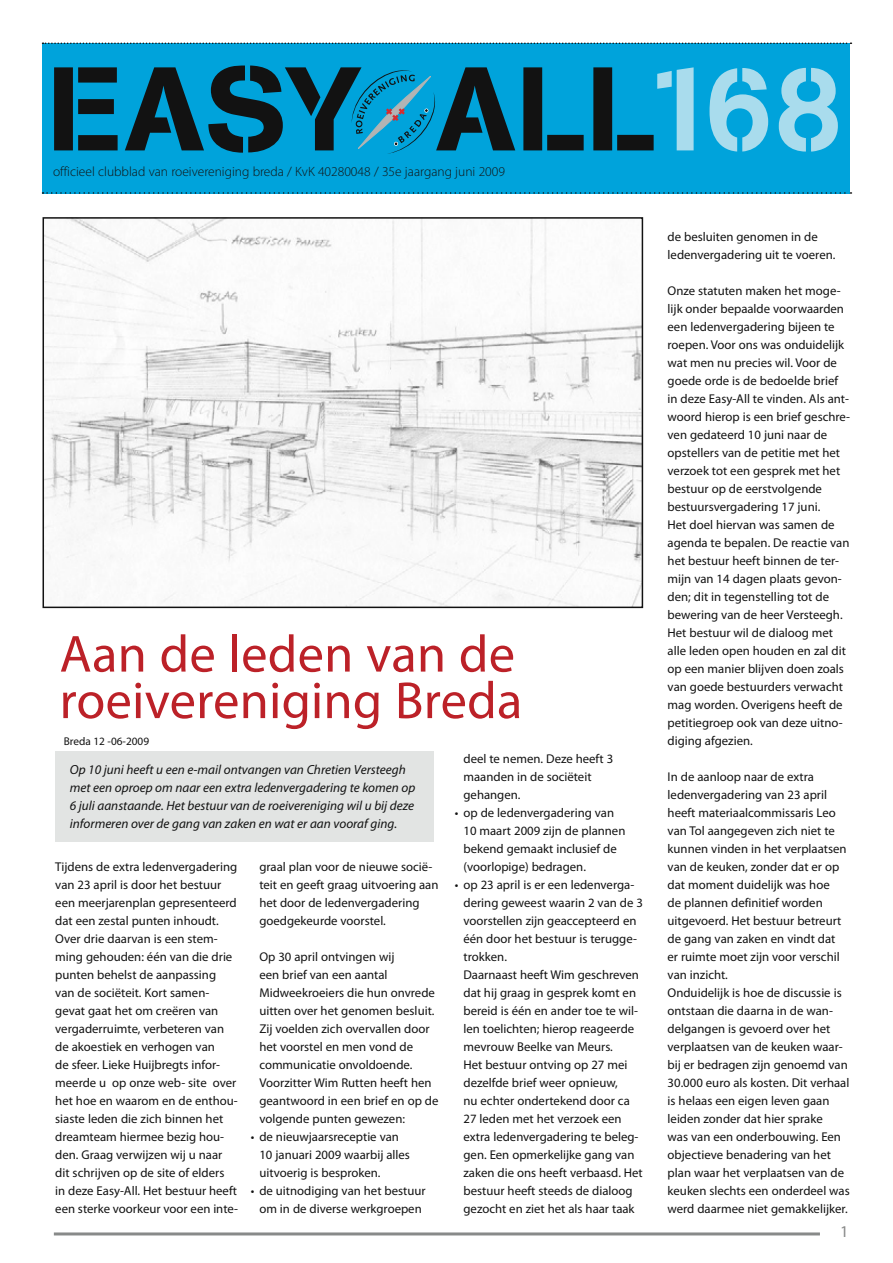
<style>
.page{position:relative;width:893px;height:1263px;background:#fff}
.page>*{position:absolute;margin:0;border:0;box-sizing:border-box;transform-origin:0 0}
.t1{font:124.5px "Arston Stencil EF";letter-spacing:.005em;color:#121212}
.t2{font:52.5px/46.5px "Myriad Pro";letter-spacing:.005em;color:#bc2128}
.t3{font:16.5px "Myriad Pro";color:#888a89}
.t4{font:300 13.5px "Myriad Pro";color:#121212}
.t5{font:italic 13.2px/18px "Myriad Pro";color:#121212}
.t6{font:12.75px/18px "Myriad Pro";color:#121212}
.t7{font:11.25px "Myriad Pro";color:#121212}
.s1{color:#a9dced}
</style>
<div class="page">
<div style="left:43px;top:43px;width:807px;height:150px;background:#00a3db"></div>
<svg style="left:43px;top:43px;width:808px;height:1px"></svg>
<svg style="left:43px;top:192px;width:808px;height:2px"></svg>
<div style="left:55px;top:751px;width:379px;height:90px;background:#e2e4e3"></div>
<img style="left:46px;top:220px;width:594px;height:385px">
<div style="left:43px;top:217px;width:600px;height:391px;border:2px solid #121212"></div>
<svg style="left:352px;top:70px;width:83px;height:84px"></svg>
<hr style="left:54px;top:1232px;width:766px;height:3px;background:#888a89">
<h1 class="t1" style="left:47px;top:39px;width:798px">EASY ALL<span class="s1">168</span></h1>
<p class="t4" style="left:53px;top:163px;width:453px">officieel clubblad van roeivereniging breda / KvK 40280048 / 35e jaargang juni 2009</p>
<h2 class="t2" style="left:60px;top:630px;width:464px">Aan de leden van de roeivereniging Breda</h2>
<p class="t7" style="left:64px;top:734px;width:87px">Breda 12 -06-2009</p>
<p class="t5" style="left:70px;top:760px;width:347px">Op 10 juni heeft u een e-mail ontvangen van Chretien Versteegh met een oproep om naar een extra ledenvergadering te komen op 6 juli aanstaande. Het bestuur van de roeivereniging wil u bij deze informeren over de gang van zaken en wat er aan vooraf ging.</p>
<p class="t6" style="left:55px;top:857px;width:184px">Tijdens de extra ledenvergadering van 23 april is door het bestuur een meerjarenplan gepresenteerd dat een zestal punten inhoudt.<br>Over drie daarvan is een stem&shy;ming gehouden: één van die drie punten behelst de aanpassing van de sociëteit. Kort samen&shy;gevat gaat het om creëren van vergaderruimte, verbeteren van de akoestiek en verhogen van<br>de sfeer. Lieke Huijbregts infor&shy;meerde u op onze web- site over het hoe en waarom en de enthou&shy;siaste leden die zich binnen het dreamteam hiermee bezig hou&shy;den. Graag verwijzen wij u naar dit schrijven op de site of elders<br>in deze Easy-All. Het bestuur heeft een sterke voorkeur voor een inte-</p>
<p class="t6" style="left:259px;top:857px;width:181px">graal plan voor de nieuwe socië&shy;teit en geeft graag uitvoering aan het door de ledenvergadering goedgekeurde voorstel.</p>
<p class="t6" style="left:463px;top:749px;width:151px">deel te nemen. Deze heeft 3 maanden in de sociëteit gehangen.</p>
<p class="t6" style="left:463px;top:803px;width:163px;text-indent:-9px">• op de ledenvergadering van<br>10 maart 2009 zijn de plannen bekend gemaakt inclusief de (voorlopige) bedragen.</p>
<p class="t6" style="left:463px;top:875px;width:181px;text-indent:-9px">• op 23 april is er een ledenverga&shy;dering geweest waarin 2 van de 3 voorstellen zijn geaccepteerd en één door het bestuur is terugge&shy;trokken.<br>Daarnaast heeft Wim geschreven dat hij graag in gesprek komt en bereid is één en ander toe te wil&shy;len toelichten; hierop reageerde mevrouw Beelke van Meurs.<br>Het bestuur ontving op 27 mei dezelfde brief weer opnieuw,<br>nu echter ondertekend door ca<br>27 leden met het verzoek een extra ledenvergadering te beleg&shy;gen. Een opmerkelijke gang van zaken die ons heeft verbaasd. Het bestuur heeft steeds de dialoog gezocht en ziet het als haar taak</p>
<p class="t6" style="left:259px;top:947px;width:181px">Op 30 april ontvingen wij<br>een brief van een aantal<br>Midweekroeiers die hun onvrede uitten over het genomen besluit.<br>Zij voelden zich overvallen door het voorstel en men vond de communicatie onvoldoende.<br>Voorzitter Wim Rutten heeft hen geantwoord in een brief en op de volgende punten gewezen:</p>
<p class="t6" style="left:259px;top:1127px;width:152px;text-indent:-9px">• de nieuwjaarsreceptie van<br>10 januari 2009 waarbij alles uitvoerig is besproken.</p>
<p class="t6" style="left:251px;top:1181px;width:176px;text-align:center">• de uitnodiging van het bestuur om in de diverse werkgroepen</p>
<p class="t6" style="left:668px;top:227px;width:169px">de besluiten genomen in de ledenvergadering uit te voeren.</p>
<p class="t6" style="left:668px;top:281px;width:184px">Onze statuten maken het moge&shy;lijk onder bepaalde voorwaarden een ledenvergadering bijeen te roepen. Voor ons was onduidelijk wat men nu precies wil. Voor de goede orde is de bedoelde brief in deze Easy-All te vinden. Als ant&shy;woord hierop is een brief geschre&shy;ven gedateerd 10 juni naar de opstellers van de petitie met het verzoek tot een gesprek met het bestuur op de eerstvolgende bestuursvergadering 17 juni.<br>Het doel hiervan was samen de agenda te bepalen. De reactie van het bestuur heeft binnen de ter&shy;mijn van 14 dagen plaats gevon&shy;den; dit in tegenstelling tot de bewering van de heer Versteegh.<br>Het bestuur wil de dialoog met alle leden open houden en zal dit op een manier blijven doen zoals van goede bestuurders verwacht mag worden. Overigens heeft de petitiegroep ook van deze uitno&shy;diging afgezien.</p>
<p class="t6" style="left:668px;top:767px;width:184px">In de aanloop naar de extra ledenvergadering van 23 april heeft materiaalcommissaris Leo van Tol aangegeven zich niet te kunnen vinden in het verplaatsen van de keuken, zonder dat er op dat moment duidelijk was hoe<br>de plannen definitief worden uitgevoerd. Het bestuur betreurt de gang van zaken en vindt dat<br>er ruimte moet zijn voor verschil van inzicht.<br>Onduidelijk is hoe de discussie is ontstaan die daarna in de wan&shy;delgangen is gevoerd over het verplaatsen van de keuken waar&shy;bij er bedragen zijn genoemd van<br>30.000 euro als kosten. Dit verhaal is helaas een eigen leven gaan leiden zonder dat hier sprake<br>was van een onderbouwing. Een objectieve benadering van het plan waar het verplaatsen van de keuken slechts een onderdeel was werd daarmee niet gemakkelijker.</p>
<p class="t3" style="left:840px;top:1221px;width:10px">1</p>
</div>
